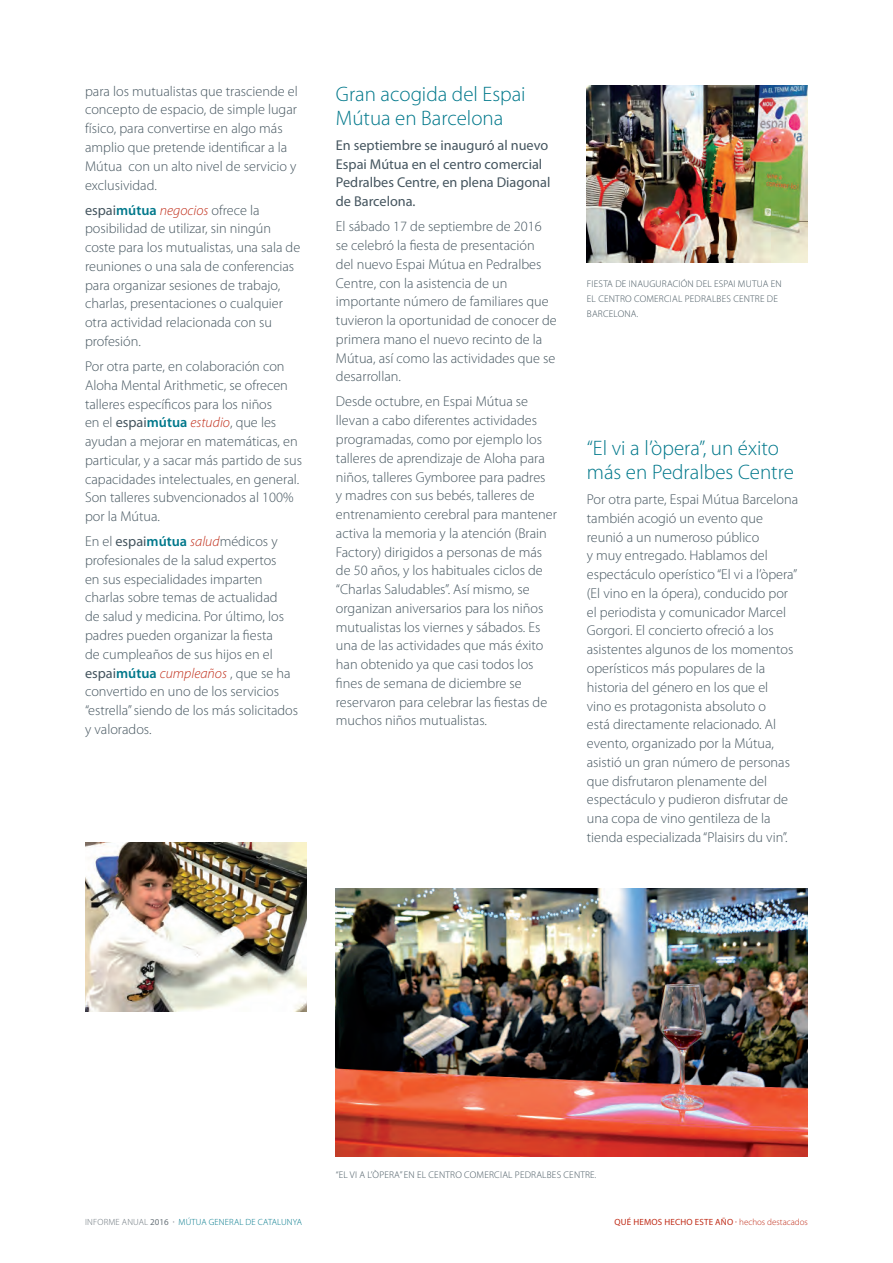
<style>
.page{position:relative;width:893px;height:1263px;background:#fff}
.page>*{position:absolute;margin:0;border:0;box-sizing:border-box;transform-origin:0 0}
.t1{font:300 21px/24px "Myriad Pro";color:#00788b}
.t2{font:300 14.25px/18.8px "Myriad Pro";color:#45555f}
.t3{font:14.25px/18.8px "Myriad Pro";color:#45555f}
.t4{font:300 9.75px/15px "Myriad Pro";letter-spacing:.02em;color:#45555f}
.t5{font:300 9px "Myriad Pro";letter-spacing:.02em;color:#00788b}
.t6{font:9px "Myriad Pro";letter-spacing:.02em;color:#c02d19}
.s1{font-weight:400}
.s2{font-weight:600;color:#00788b}
.s3{font-style:italic;color:#c02d19}
.s4{color:#6a747b}
.s5{font-weight:400;color:#6a747b}
.s6{font-weight:300}
</style>
<div class="page">
<img style="left:587px;top:85px;width:221px;height:177px">
<img style="left:85px;top:842px;width:221px;height:169px">
<img style="left:336px;top:888px;width:472px;height:269px">
<p class="t2" style="left:85px;top:82px;width:214px">para los mutualistas que trasciende el concepto de espacio, de simple lugar físico, para convertirse en algo más amplio que pretende identificar a la Mútua con un alto nivel de servicio y exclusividad.</p>
<p class="t2" style="left:85px;top:201px;width:217px"><span class="s1">espai</span><span class="s2">mútua</span> <span class="s3">negocios</span> ofrece la posibilidad de utilizar, sin ningún coste para los mutualistas, una sala de reuniones o una sala de conferencias para organizar sesiones de trabajo, charlas, presentaciones o cualquier otra actividad relacionada con su profesión.</p>
<p class="t2" style="left:85px;top:357px;width:219px">Por otra parte, en colaboración con Aloha Mental Arithmetic, se ofrecen talleres específicos para los niños<br>en el <span class="s1">espai</span><span class="s2">mútua</span> <span class="s3">estudio</span>, que les ayudan a mejorar en matemáticas, en particular, y a sacar más partido de sus capacidades intelectuales, en general.<br>Son talleres subvencionados al 100% por la Mútua.</p>
<p class="t2" style="left:85px;top:532px;width:215px">En el <span class="s1">espai</span><span class="s2">mútua</span> <span class="s3">salud</span>médicos y profesionales de la salud expertos<br>en sus especialidades imparten charlas sobre temas de actualidad<br>de salud y medicina. Por último, los padres pueden organizar la fiesta<br>de cumpleaños de sus hijos en el <span class="s1">espai</span><span class="s2">mútua</span> <span class="s3">cumpleaños</span> , que se ha convertido en uno de los servicios “estrella” siendo de los más solicitados y valorados.</p>
<h1 class="t1" style="left:336px;top:82px;width:191px">Gran acogida del Espai<br>Mútua en Barcelona</h1>
<p class="t3" style="left:336px;top:136px;width:216px">En septiembre se inauguró al nuevo<br>Espai Mútua en el centro comercial<br>Pedralbes Centre, en plena Diagonal de Barcelona.</p>
<p class="t2" style="left:336px;top:217px;width:222px">El sábado 17 de septiembre de 2016 se celebró la fiesta de presentación<br>del nuevo Espai Mútua en Pedralbes<br>Centre, con la asistencia de un importante número de familiares que tuvieron la oportunidad de conocer de primera mano el nuevo recinto de la<br>Mútua, así como las actividades que se desarrollan.</p>
<p class="t2" style="left:336px;top:393px;width:223px">Desde octubre, en Espai Mútua se llevan a cabo diferentes actividades programadas, como por ejemplo los talleres de aprendizaje de Aloha para niños, talleres Gymboree para padres<br>y madres con sus bebés, talleres de entrenamiento cerebral para mantener activa la memoria y la atención (Brain Factory) dirigidos a personas de más de 50 años, y los habituales ciclos de “Charlas Saludables”. Así mismo, se organizan aniversarios para los niños mutualistas los viernes y sábados. Es una de las actividades que más éxito han obtenido ya que casi todos los fines de semana de diciembre se reservaron para celebrar las fiestas de muchos niños mutualistas.</p>
<p class="t4" style="left:587px;top:276px;width:196px">FIESTA DE INAUGURACIÓN DEL ESPAI MUTUA EN<br>EL CENTRO COMERCIAL PEDRALBES CENTRE DE<br>BARCELONA.</p>
<h1 class="t1" style="left:587px;top:436px;width:209px">“El vi a l’òpera”, un éxito más en Pedralbes Centre</h1>
<p class="t2" style="left:587px;top:490px;width:213px">Por otra parte, Espai Mútua Barcelona también acogió un evento que reunió a un numeroso público<br>y muy entregado. Hablamos del espectáculo operístico “El vi a l’òpera” (El vino en la ópera), conducido por el periodista y comunicador Marcel Gorgori. El concierto ofreció a los asistentes algunos de los momentos operísticos más populares de la historia del género en los que el<br>vino es protagonista absoluto o<br>está directamente relacionado. Al evento, organizado por la Mútua, asistió un gran número de personas que disfrutaron plenamente del espectáculo y pudieron disfrutar de una copa de vino gentileza de la tienda especializada “Plaisirs du vin”.</p>
<p class="t4" style="left:336px;top:1167px;width:262px">“EL VI A L’ÒPERA” EN EL CENTRO COMERCIAL PEDRALBES CENTRE.</p>
<p class="t5" style="left:85px;top:1217px;width:218px"><span class="s4">INFORME ANUAL</span> <span class="s5">2016 ·</span> MÚTUA GENERAL DE CATALUNYA</p>
<p class="t6" style="left:615px;top:1217px;width:195px">QUÉ HEMOS HECHO ESTE AÑO · <span class="s6">hechos destacados</span></p>
</div>
